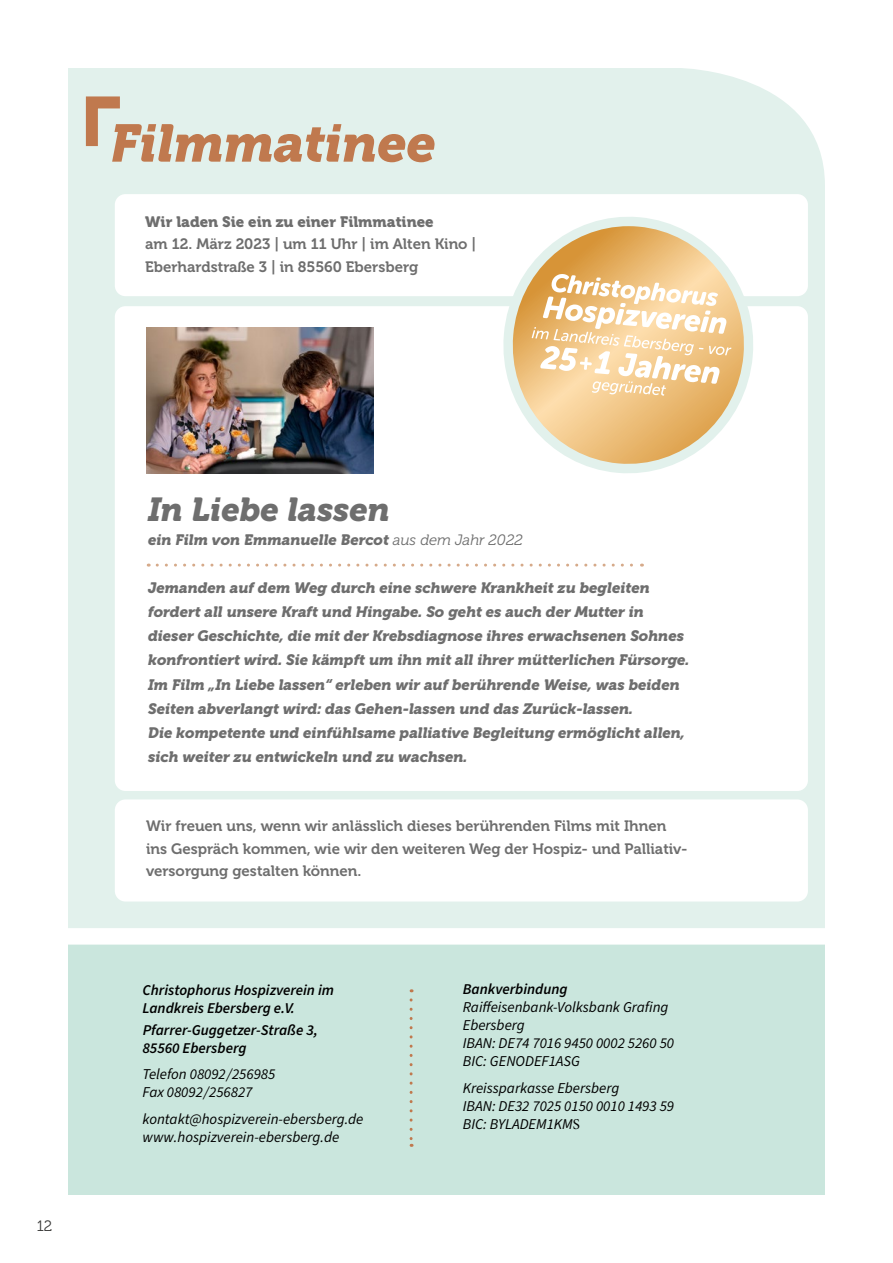
<style>
.page{position:relative;width:893px;height:1263px;background:#fff}
.page>*{position:absolute;margin:0;border:0;box-sizing:border-box;transform-origin:0 0}
.t1{font:italic 52.5px "Museo 900";color:#c0794e}
.t2{font:italic 33px "Museo 900";color:#6e6e6e}
.t3{font:italic 15px/24px "Museo 900";color:#6e6e6e}
.t4{font:italic 15px/18px "Source Sans Pro";color:#000}
.t5{font:15px/22.5px "Museo 700";color:#6e6e6e}
.t6{font:italic 600 15px/18px "Source Sans Pro";color:#000}
.t7{font:15px "Museo 900";color:#6e6e6e}
.t8{font:15px "Museo 300";color:#3a3a39}
.s1{font-family:"Museo 300"}
.s2{font-family:"Minion Pro";font-style:normal}
</style>
<div class="page">
<div style="left:68px;top:68px;width:757px;height:860px;background:#e2f1ec"></div>
<div style="left:68px;top:944px;width:757px;height:251px;background:#cae6dd"></div>
<svg style="left:686px;top:68px;width:139px;height:109px"></svg>
<svg style="left:410px;top:1000px;width:3px;height:147px"></svg>
<svg style="left:85px;top:96px;width:35px;height:51px"></svg>
<div style="left:115px;top:306px;width:693px;height:485px;background:#fff;border-radius:11px"></div>
<div style="left:115px;top:194px;width:693px;height:102px;background:#fff;border-radius:11px"></div>
<div style="left:115px;top:799px;width:693px;height:102px;background:#fff;border-radius:11px"></div>
<svg style="left:503px;top:217px;width:250px;height:256px"></svg>
<svg style="left:508px;top:226px;width:241px;height:243px"></svg>
<svg style="left:532px;top:274px;width:199px;height:122px"></svg>
<svg style="left:157px;top:564px;width:485px;height:3px"></svg>
<img style="left:147px;top:327px;width:227px;height:146px">
<h1 class="t1" style="left:111px;top:113px;width:327px">Filmmatinee</h1>
<p class="t7" style="left:145px;top:213px;width:290px">Wir laden Sie ein zu einer Filmmatinee</p>
<p class="t5" style="left:145px;top:233px;width:333px">am 12. März 2023 | um 11 Uhr | im Alten Kino |<br>Eberhardstraße 3 | in 85560 Ebersberg</p>
<p class="t8" style="left:37px;top:1217px;width:17px">12</p>
<h2 class="t2" style="left:148px;top:491px;width:243px">In Liebe lassen</h2>
<p class="t3" style="left:148px;top:528px;width:376px">ein Film von Emmanuelle Bercot <span class="s1">aus dem Jahr 2022</span></p>
<p class="t3" style="left:148px;top:576px;width:543px">Jemanden auf dem Weg durch eine schwere Krankheit zu begleiten fordert all unsere Kraft und Hingabe. So geht es auch der Mutter in dieser Geschichte, die mit der Krebsdiagnose ihres erwachsenen Sohnes konfrontiert wird. Sie kämpft um ihn mit all ihrer mütterlichen Fürsorge.<br>Im Film „In Liebe lassen“ erleben wir auf berührende Weise, was beiden Seiten abverlangt wird: das Gehen-lassen und das Zurück-lassen.<br>Die kompetente und einfühlsame palliative Begleitung ermöglicht allen, sich weiter zu entwickeln und zu wachsen.</p>
<p class="t5" style="left:146px;top:815px;width:543px">Wir freuen uns, wenn wir anlässlich dieses berührenden Films mit Ihnen ins Gespräch kommen, wie wir den weiteren Weg der Hospiz- und Palliativ&shy;versorgung gestalten können.</p>
<p class="t6" style="left:142px;top:981px;width:193px">Christophorus Hospizverein im<br>Landkreis Ebersberg e. V.</p>
<p class="t6" style="left:142px;top:1021px;width:177px">Pfarrer-Guggetzer-Straße 3,<br>85560 Ebersberg</p>
<p class="t4" style="left:142px;top:1066px;width:134px">Telefon 08092/256985<br>Fax 08092/256827</p>
<p class="t4" style="left:142px;top:1110px;width:223px">kontakt@hospizverein-ebersberg.de www.hospizverein-ebersberg.de</p>
<p class="t6" style="left:463px;top:981px;width:106px">Bankverbindung</p>
<p class="t4" style="left:463px;top:999px;width:213px">Raiffeisenbank-Volksbank Grafing<br>Ebersberg<br>IBAN: DE74 7016 9450 0002 5260 50<br>BIC: GENODEF1ASG</p>
<p class="t4" style="left:463px;top:1079px;width:213px">Kreissparkasse Ebersberg<br>IBAN: DE32 7025 0150 0010 1493 59<br>BIC: BYLADEM1KM<span class="s2">S</span></p>
</div>
